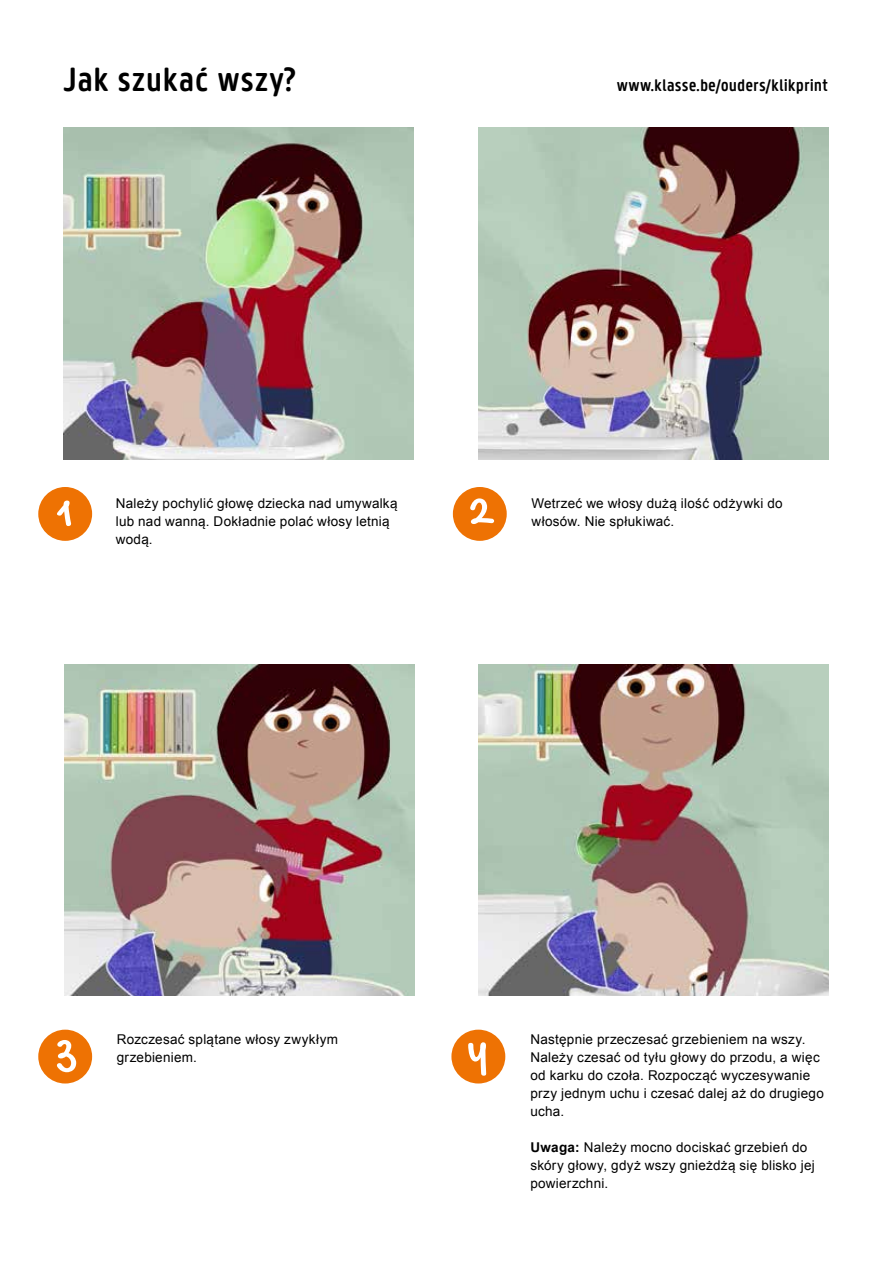
<style>
.page{position:relative;width:893px;height:1263px;background:#fff}
.page>*{position:absolute;margin:0;border:0;box-sizing:border-box;transform-origin:0 0}
.t1{font:500 60px "Aniek";color:#fff}
.t2{font:36px "Panno Rounded POS";letter-spacing:.005em;color:#000}
.t3{font:18px "Panno Rounded POS";color:#000}
.t4{font:13.5px/18px "Arial";letter-spacing:.02em;color:#000}
.s1{font-weight:700}
</style>
<div class="page">
<img style="left:64px;top:128px;width:350px;height:331px">
<div style="left:38px;top:487px;width:54px;height:54px;background:#ee7203;border-radius:50%"></div>
<img style="left:478px;top:128px;width:350px;height:331px">
<div style="left:453px;top:487px;width:54px;height:54px;background:#ee7203;border-radius:50%"></div>
<img style="left:65px;top:664px;width:350px;height:332px">
<div style="left:38px;top:1030px;width:54px;height:53px;background:#ee7203;border-radius:50%"></div>
<img style="left:478px;top:664px;width:350px;height:332px">
<div style="left:451px;top:1030px;width:54px;height:53px;background:#ee7203;border-radius:50%"></div>
<h2 class="t2" style="left:64px;top:60px;width:234px">Jak szukać wszy?</h2>
<h3 class="t3" style="left:617px;top:75px;width:213px">www.klasse.be/ouders/klikprint</h3>
<p class="t4" style="left:116px;top:494px;width:283px">Należy pochylić głowę dziecka nad umywalką lub nad wanną. Dokładnie polać włosy letnią wodą.</p>
<p class="t4" style="left:531px;top:494px;width:253px">Wetrzeć we włosy dużą ilość odżywki do włosów. Nie spłukiwać.</p>
<h1 class="t1" style="left:56px;top:466px;width:19px">1</h1>
<h1 class="t1" style="left:467px;top:464px;width:28px">2</h1>
<p class="t4" style="left:117px;top:1030px;width:223px">Rozczesać splątane włosy zwykłym grzebieniem.</p>
<p class="t4" style="left:530px;top:1030px;width:295px">Następnie przeczesać grzebieniem na wszy.<br>Należy czesać od tyłu głowy do przodu, a więc od karku do czoła. Rozpocząć wyczesywanie przy jednym uchu i czesać dalej aż do drugiego ucha.</p>
<p class="t4" style="left:530px;top:1138px;width:286px"><span class="s1">Uwaga:</span> Należy mocno dociskać grzebień do skóry głowy, gdyż wszy gnieżdżą się blisko jej powierzchni.</p>
<h1 class="t1" style="left:53px;top:1005px;width:26px">3</h1>
<h1 class="t1" style="left:466px;top:1008px;width:26px">4</h1>
</div>
